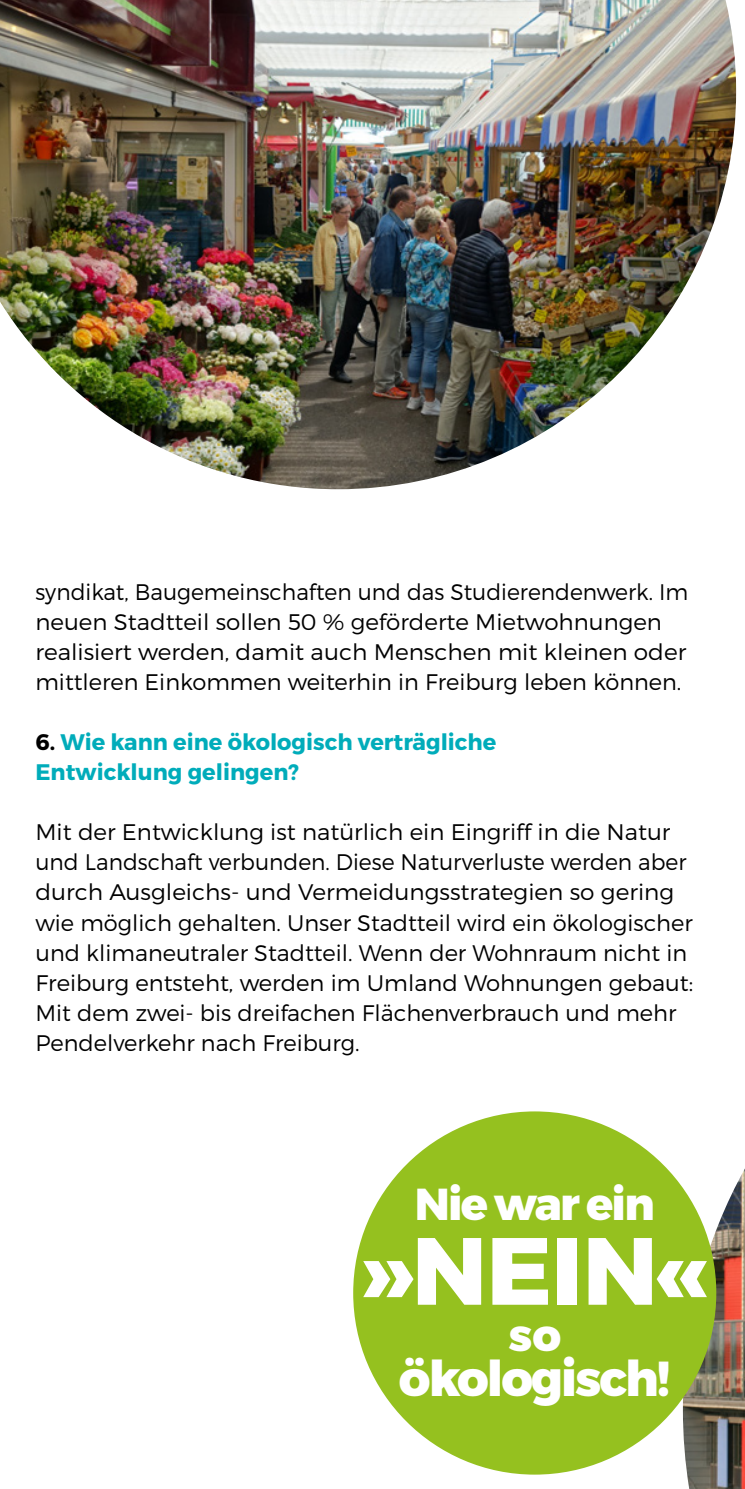
<style>
.page{position:relative;width:745px;height:1489px;background:#fff}
.page>*{position:absolute;margin:0;border:0;box-sizing:border-box;transform-origin:0 0}
.t1{font:800 95.25px "Montserrat";color:#fff}
.t2{font:800 49.25px "Montserrat";letter-spacing:-.04em;color:#fff}
.t3{font:800 44.75px "Montserrat";letter-spacing:-.04em;color:#fff}
.t4{font:300 22.5px/30px "Montserrat";color:#000}
.t5{font:700 22.5px/30px "Montserrat";color:#00acba}
.s1{color:#000}
</style>
<div class="page">
<img style="left:0;top:0;width:735px;height:489px">
<img style="left:682px;top:1170px;width:62px;height:318px">
<div style="left:353px;top:1111px;width:362px;height:363px;background:#95c11f;border-radius:50%"></div>
<p class="t4" style="left:35px;top:577px;width:654px">syndikat, Baugemeinschaften und das Studierendenwerk. Im neuen Stadtteil sollen 50 % geförderte Mietwohnungen realisiert werden, damit auch Menschen mit kleinen oder mittleren Einkommen weiterhin in Freiburg leben können.</p>
<h2 class="t5" style="left:35px;top:727px;width:462px"><span class="s1">6.</span> Wie kann eine ökologisch verträgliche<br>Entwicklung gelingen?</h2>
<p class="t4" style="left:35px;top:817px;width:659px">Mit der Entwicklung ist natürlich ein Eingriff in die Natur und Landschaft verbunden. Diese Naturverluste werden aber durch Ausgleichs- und Vermeidungsstrategien so gering wie möglich gehalten. Unser Stadtteil wird ein ökologischer und klimaneutraler Stadtteil. Wenn der Wohnraum nicht in Freiburg entsteht, werden im Umland Wohnungen gebaut:<br>Mit dem zwei- bis dreifachen Flächenverbrauch und mehr Pendelverkehr nach Freiburg.</p>
<p class="t3" style="left:414px;top:1175px;width:241px">Nie war ein</p>
<p class="t1" style="left:361px;top:1211px;width:347px">»NEIN«</p>
<p class="t3" style="left:508px;top:1306px;width:54px">so</p>
<p class="t2" style="left:398px;top:1347px;width:273px">ökologisch!</p>
</div>
